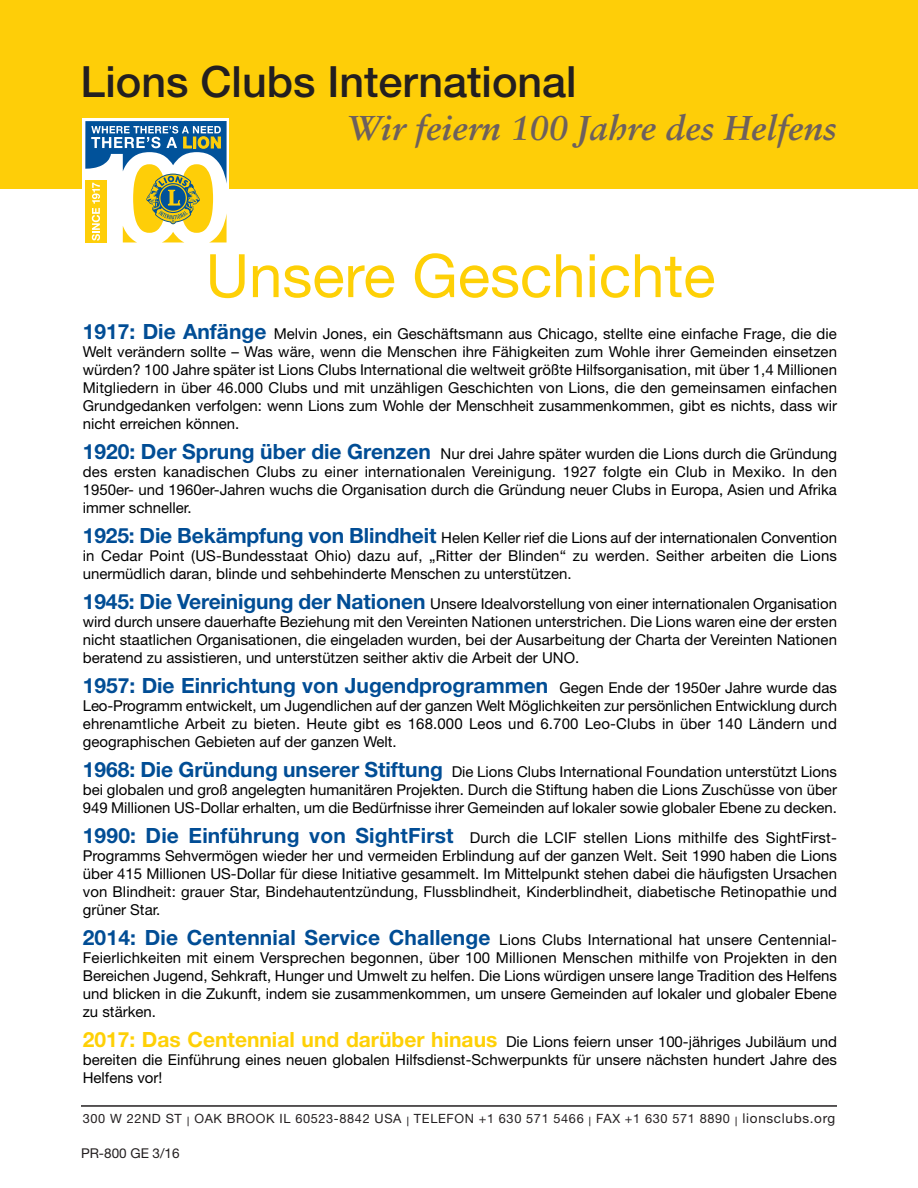
<style>
.page{position:relative;width:918px;height:1188px;background:#fff}
.page>*{position:absolute;margin:0;border:0;box-sizing:border-box;transform-origin:0 0}
.t1{font:60px "Helvetica Neue";color:#fed006}
.t2{font:500 43.2px "Helvetica Neue";color:#231f20}
.t3{font:italic 700 34.5px "Sabon";color:#6d605d}
.t4{font:700 21px "Helvetica Neue";color:#014d95}
.t5{font:15px/18px "Helvetica Neue";color:#000;text-align:justify}
.t6{font:13.5px "Helvetica Neue";color:#231f20}
.t7{font:12.75px "Helvetica Neue";letter-spacing:.05em;color:#231f20}
.s1{font-weight:700;font-size:21px;color:#014d95}
.s2{font-weight:400;font-size:15px;color:#000}
.s3{font-weight:700;font-size:21px;color:#fed006}
.s4{font-size:13.5px}
</style>
<div class="page">
<hr style="left:81px;top:1105px;width:756px;height:2px;background:#231f20">
<div style="left:0;top:0;width:918px;height:189px;background:#fece08"></div>
<div style="left:82px;top:118px;width:146px;height:127px;background:#fff"></div>
<svg style="left:85px;top:121px;width:142px;height:121px"></svg>
<h2 class="t2" style="left:81px;top:46px;width:498px">Lions Clubs International</h2>
<h3 class="t3" style="left:348px;top:113px;width:491px">Wir feiern 100 Jahre des Helfens</h3>
<h1 class="t1" style="left:206px;top:254px;width:511px">Unsere Geschichte</h1>
<p class="t5" style="left:83px;top:326px;width:756px"><span class="s1">1917: Die Anfänge</span> Melvin Jones, ein Geschäftsmann aus Chicago, stellte eine einfache Frage, die die Welt verändern sollte – Was wäre, wenn die Menschen ihre Fähigkeiten zum Wohle ihrer Gemeinden einsetzen würden? 100 Jahre später ist Lions Clubs International die weltweit größte Hilfsorganisation, mit über 1,4 Millionen Mitgliedern in über 46.000 Clubs und mit unzähligen Geschichten von Lions, die den gemeinsamen einfachen Grundgedanken verfolgen: wenn Lions zum Wohle der Menschheit zusammenkommen, gibt es nichts, dass wir nicht erreichen können.</p>
<p class="t5" style="left:83px;top:446px;width:756px"><span class="s1">1920: Der Sprung über die Grenzen</span> Nur drei Jahre später wurden die Lions durch die Gründung des ersten kanadischen Clubs zu einer internationalen Vereinigung. 1927 folgte ein Club in Mexiko. In den 1950er- und 1960er-Jahren wuchs die Organisation durch die Gründung neuer Clubs in Europa, Asien und Afrika immer schneller.</p>
<p class="t5" style="left:83px;top:530px;width:756px"><span class="s1">1925: Die Bekämpfung von Blindheit</span> Helen Keller rief die Lions auf der internationalen Convention in Cedar Point (US-Bundesstaat Ohio) dazu auf, „Ritter der Blinden“ zu werden. Seither arbeiten die Lions unermüdlich daran, blinde und sehbehinderte Menschen zu unterstützen.</p>
<p class="t5" style="left:83px;top:596px;width:756px"><span class="s1">1945: Die Vereinigung der Nationen</span> Unsere Idealvorstellung von einer internationalen Organisation wird durch unsere dauerhafte Beziehung mit den Vereinten Nationen unterstrichen. Die Lions waren eine der ersten nicht staatlichen Organisationen, die eingeladen wurden, bei der Ausarbeitung der Charta der Vereinten Nationen beratend zu assistieren, und unterstützen seither aktiv die Arbeit der UNO.</p>
<h3 class="t4" style="left:83px;top:678px;width:756px">1957: Die Einrichtung von Jugendprogrammen <span class="s2">Gegen Ende der 1950er Jahre wurde das</span></h3>
<p class="t5" style="left:83px;top:698px;width:756px">Leo-Programm entwickelt, um Jugendlichen auf der ganzen Welt Möglichkeiten zur persönlichen Entwicklung durch ehrenamtliche Arbeit zu bieten. Heute gibt es 168.000 Leos und 6.700 Leo-Clubs in über 140 Ländern und geographischen Gebieten auf der ganzen Welt.</p>
<p class="t5" style="left:83px;top:764px;width:756px"><span class="s1">1968: Die Gründung unserer Stiftung</span> Die Lions Clubs International Foundation unterstützt Lions bei globalen und groß angelegten humanitären Projekten. Durch die Stiftung haben die Lions Zuschüsse von über 949 Millionen US-Dollar erhalten, um die Bedürfnisse ihrer Gemeinden auf lokaler sowie globaler Ebene zu decken.</p>
<p class="t5" style="left:83px;top:830px;width:756px"><span class="s1">1990: Die Einführung von SightFirst</span> Durch die LCIF stellen Lions mithilfe des SightFirst-Programms Sehvermögen wieder her und vermeiden Erblindung auf der ganzen Welt. Seit 1990 haben die Lions über 415 Millionen US-Dollar für diese Initiative gesammelt. Im Mittelpunkt stehen dabei die häufigsten Ursachen von Blindheit: grauer Star, Bindehautentzündung, Flussblindheit, Kinderblindheit, diabetische Retinopathie und grüner Star.</p>
<p class="t5" style="left:83px;top:932px;width:756px"><span class="s1">2014: Die Centennial Service Challenge</span> Lions Clubs International hat unsere Centennial-Feierlichkeiten mit einem Versprechen begonnen, über 100 Millionen Menschen mithilfe von Projekten in den Bereichen Jugend, Sehkraft, Hunger und Umwelt zu helfen. Die Lions würdigen unsere lange Tradition des Helfens und blicken in die Zukunft, indem sie zusammenkommen, um unsere Gemeinden auf lokaler und globaler Ebene zu stärken.</p>
<p class="t5" style="left:83px;top:1034px;width:756px"><span class="s3">2017: Das Centennial und darüber hinaus</span> Die Lions feiern unser 100-jähriges Jubiläum und bereiten die Einführung eines neuen globalen Hilfsdienst-Schwerpunkts für unsere nächsten hundert Jahre des Helfens vor!</p>
<p class="t7" style="left:83px;top:1114px;width:754px">300 W 22ND ST | OAK BROOK IL 60523-8842 USA | TELEFON +1 630 571 5466 | FAX +1 630 571 8890 | <span class="s4">lionsclubs.org</span></p>
<p class="t6" style="left:81px;top:1149px;width:100px">PR-800 GE 3/16</p>
</div>
